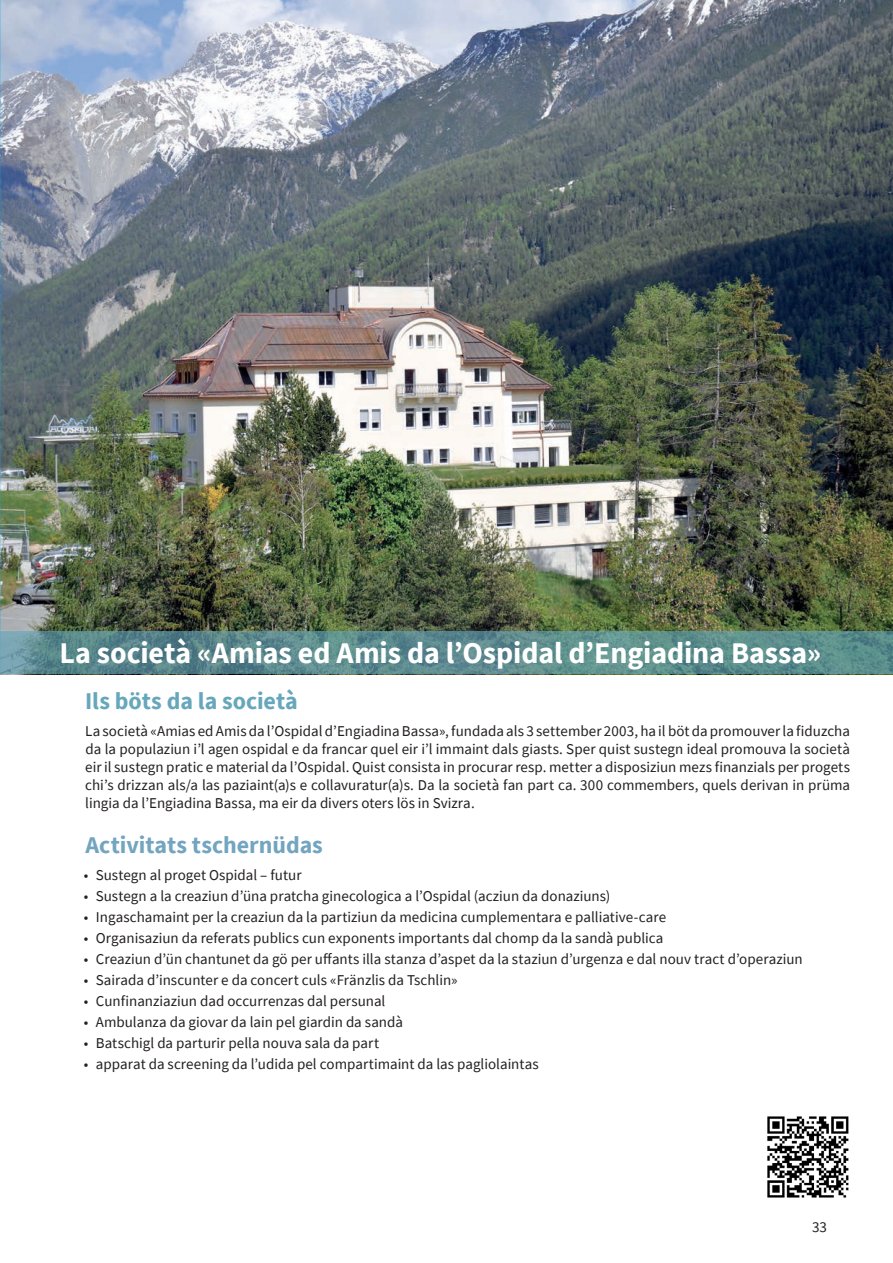
<style>
.page{position:relative;width:893px;height:1263px;background:#fff}
.page>*{position:absolute;margin:0;border:0;box-sizing:border-box;transform-origin:0 0}
.t1{font:700 30px "Source Sans Pro";letter-spacing:-.005em;color:#fff}
.t2{font:700 24px "Source Sans Pro";color:#73a5c0}
.t3{font:700 24px "Source Sans Pro";color:#66a7bb}
.t4{font:15px/18px "Source Sans Pro";color:#231f20;text-align:justify}
</style>
<div class="page">
<img style="left:1px;top:0;width:892px;height:631px">
<img style="left:0;top:0;width:1px;height:674px">
<svg style="left:0;top:631px;width:893px;height:43px;background:#5c8b8d"></svg>
<img style="left:767px;top:1116px;width:82px;height:82px">
<p class="t1" style="left:60px;top:633px;width:763px">La società «Amias ed Amis da l’Ospidal d’Engiadina Bassa»</p>
<p class="t3" style="left:85px;top:685px;width:214px">Ils böts da la società</p>
<p class="t4" style="left:85px;top:722px;width:766px">La società «Amias ed Amis da l’Ospidal d’Engiadina Bassa», fundada als 3 settember 2003, ha il böt da promouver la fiduzcha da la populaziun i’l agen ospidal e da francar quel eir i’l immaint dals giasts. Sper quist sustegn ideal promouva la società eir il sustegn pratic e material da l’Ospidal. Quist consista in procurar resp. metter a disposiziun mezs finanzials per progets chi’s drizzan als/a las paziaint(a)s e collavuratur(a)s. Da la società fan part ca. 300 commembers, quels derivan in prüma lingia da l’Engiadina Bassa, ma eir da divers oters lös in Svizra.</p>
<p class="t2" style="left:85px;top:829px;width:239px">Activitats tschernüdas</p>
<p class="t4" style="left:84px;top:866px;width:219px">• Sustegn al proget Ospidal – futur</p>
<p class="t4" style="left:84px;top:887px;width:528px">• Sustegn a la creaziun d’üna pratcha ginecologica a l’Ospidal (acziun da donaziuns)</p>
<p class="t4" style="left:84px;top:908px;width:584px">• Ingaschamaint per la creaziun da la partiziun da medicina cumplementara e palliative-care</p>
<p class="t4" style="left:84px;top:929px;width:581px">• Organisaziun da referats publics cun exponents importants dal chomp da la sandà publica</p>
<p class="t4" style="left:84px;top:950px;width:720px">• Creaziun d’ün chantunet da gö per uffants illa stanza d’aspet da la staziun d’urgenza e dal nouv tract d’operaziun</p>
<p class="t4" style="left:84px;top:971px;width:375px">• Sairada d’inscunter e da concert culs «Fränzlis da Tschlin»</p>
<p class="t4" style="left:84px;top:992px;width:303px">• Cunfinanziaziun dad occurrenzas dal persunal</p>
<p class="t4" style="left:84px;top:1013px;width:321px">• Ambulanza da giovar da lain pel giardin da sandà</p>
<p class="t4" style="left:84px;top:1034px;width:297px">• Batschigl da parturir pella nouva sala da part</p>
<p class="t4" style="left:84px;top:1055px;width:456px">• apparat da screening da l’udida pel compartimaint da las pagliolaintas</p>
<p class="t4" style="left:812px;top:1217px;width:16px">33</p>
</div>
